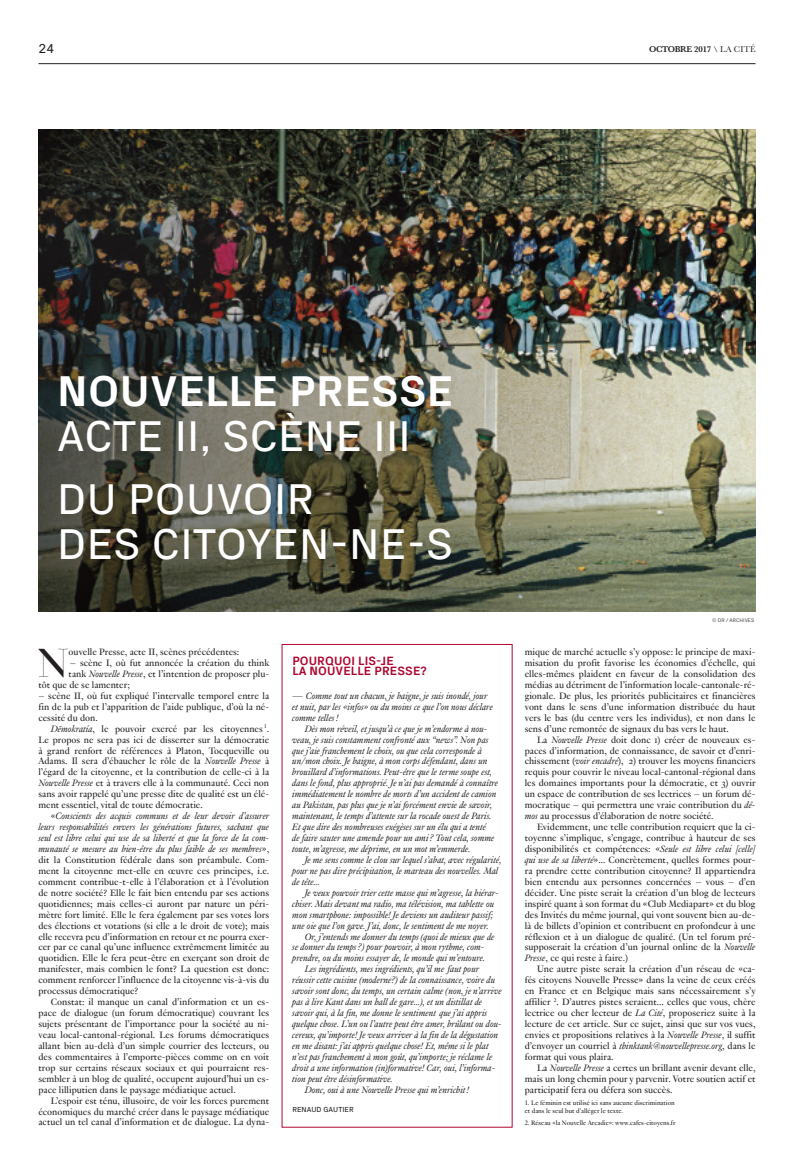
<style>
.page{position:relative;width:794px;height:1166px;background:#fff}
.page>*{position:absolute;margin:0;border:0;box-sizing:border-box;transform-origin:0 0}
.Texte_Genath{font:44.54px "Genath Display";color:#231f20}
.t1{font:43.75px/44.6px "Px Grotesk";letter-spacing:.01em;color:#fff}
.t2{font:700 43.75px "Px Grotesk";letter-spacing:.01em;color:#fff}
.t3{font:13.12px "Px Grotesk";color:#231f20}
.Texte_Genath-2{font:700 12.25px "Px Grotesk";letter-spacing:.01em;color:#af0630}
.Texte_Genath-3{font:10.06px/10.9px "Genath";color:#231f20;text-align:justify}
.Texte_Genath-4{font:italic 10.06px/10.9px "Genath";color:#231f20}
.t4{font:600 8.75px "Baskerville";letter-spacing:-.04em;color:#231f20}
.Texte_Genath-5{font:7.44px "Px Grotesk";letter-spacing:.01em;color:#231f20}
.Notes{font:7px/7.9px "Genath";color:#231f20}
.Légendes{font:300 5.25px "Px Grotesk";letter-spacing:.01em;color:#231f20}
.s1{font-weight:400}
.s2{font-style:italic}
</style>
<div class="page">
<hr style="left:38px;top:63px;width:717px;height:1px;background:#231f20">
<img style="left:38px;top:130px;width:717px;height:481px">
<h3 class="t3" style="left:38px;top:39px;width:17px">24</h3>
<p class="t4" style="left:649px;top:43px;width:108px">OCTOBRE 2017 <span class="s1">\ LA CITÉ</span></p>
<p class="t2" style="left:57px;top:359px;width:398px">NOUVELLE PRESSE</p>
<p class="t1" style="left:57px;top:410px;width:355px">ACTE II, SCÈNE III</p>
<p class="t1" style="left:57px;top:474px;width:397px">DU POUVOIR<br>DES CITOYEN-NE-S</p>
<p class="Texte_Genath" style="left:38px;top:638px;width:32px">N</p>
<p class="Texte_Genath-3" style="left:69px;top:646px;width:172px">ouvelle Presse, acte II, scènes précédentes:</p>
<p class="Texte_Genath-3" style="left:70px;top:656px;width:201px">– scène I, où fut annoncée la création du think</p>
<p class="Texte_Genath-3" style="left:69px;top:667px;width:202px">tank <span class="s2">Nouvelle Presse</span>, et l’intention de proposer plu-</p>
<p class="Texte_Genath-3" style="left:38px;top:678px;width:93px">tôt que de se lamenter;</p>
<p class="Texte_Genath-3" style="left:38px;top:689px;width:232px">– scène II, où fut expliqué l’intervalle temporel entre la fin de la pub et l’apparition de l’aide publique, d’où la né&shy;cessité du don.</p>
<p class="Texte_Genath-3" style="left:38px;top:722px;width:232px;text-indent:12px"><span class="s2">Dēmokratía</span>, le pouvoir exercé par les citoyennes <sup>1</sup>.<br>Le propos ne sera pas ici de disserter sur la démocratie à grand renfort de références à Platon, Tocqueville ou Adams. Il sera d’ébaucher le rôle de la <span class="s2">Nouvelle Presse</span> à l’égard de la citoyenne, et la contribution de celle-ci à la <span class="s2">Nouvelle Presse</span> et à travers elle à la communauté. Ceci non sans avoir rappelé qu’une presse dite de qualité est un élé&shy;ment essentiel, vital de toute démocratie.</p>
<p class="Texte_Genath-3" style="left:38px;top:810px;width:232px;text-indent:12px">«<span class="s2">Conscients des acquis communs et de leur devoir d’assurer leurs responsabilités envers les générations futures, sachant que seul est libre celui qui use de sa liberté et que la force de la com&shy;munauté se mesure au bien-être du plus faible de ses membres</span>», dit la Constitution fédérale dans son préambule. Com&shy;ment la citoyenne met-elle en œuvre ces principes, i.e. comment contribue-t-elle à l’élaboration et à l’évolution de notre société? Elle le fait bien entendu par ses actions quotidiennes; mais celles-ci auront par nature un péri&shy;mètre fort limité. Elle le fera également par ses votes lors des élections et votations (si elle a le droit de vote); mais elle recevra peu d’information en retour et ne pourra exer&shy;cer par ce canal qu’une influence extrêmement limitée au quotidien. Elle le fera peut-être en exerçant son droit de manifester, mais combien le font? La question est donc: comment renforcer l’influence de la citoyenne vis-à-vis du processus démocratique?</p>
<p class="Texte_Genath-3" style="left:38px;top:996px;width:232px;text-indent:12px">Constat: il manque un canal d’information et un es&shy;pace de dialogue (un forum démocratique) couvrant les sujets présentant de l’importance pour la société au ni&shy;veau local-cantonal-régional. Les forums démocratiques allant bien au-delà d’un simple courrier des lecteurs, ou des commentaires à l’emporte-pièces comme on en voit trop sur certains réseaux sociaux et qui pourraient res&shy;sembler à un blog de qualité, occupent aujourd’hui un es&shy;pace lilliputien dans le paysage médiatique actuel.</p>
<p class="Texte_Genath-3" style="left:38px;top:1094px;width:232px;text-indent:12px">L’espoir est ténu, illusoire, de voir les forces purement économiques du marché créer dans le paysage médiatique actuel un tel canal d’information et de dialogue. La dyna-</p>
<p class="Texte_Genath-2" style="left:292px;top:651px;width:103px">POURQUOI LIS-JE</p>
<p class="Texte_Genath-2" style="left:292px;top:662px;width:136px">LA NOUVELLE PRESSE?</p>
<p class="Texte_Genath-4" style="left:292px;top:689px;width:202px">— Comme tout un chacun, je baigne, je suis inondé, jour et nuit, par les «infos» ou du moins ce que l’on nous déclare comme telles !</p>
<p class="Texte_Genath-4" style="left:292px;top:722px;width:207px;text-indent:12px">Dès mon réveil, et jusqu’à ce que je m’endorme à nou&shy;veau, je suis constamment confronté aux “news”. Non pas que j’aie franchement le choix, ou que cela corresponde à un/mon choix. Je baigne, à mon corps défendant, dans un brouillard d’informations. Peut-être que le terme soupe est, dans le fond, plus approprié. Je n’ai pas demandé à connaître immédiatement le nombre de morts d’un accident de camion au Pakistan, pas plus que je n’ai forcément envie de savoir, maintenant, le temps d’attente sur la rocade ouest de Paris.<br>Et que dire des nombreuses exégèses sur un élu qui a tenté<br>de faire sauter une amende pour un ami ? Tout cela, somme toute, m’agresse, me déprime, en un mot m’emmerde.</p>
<p class="Texte_Genath-4" style="left:292px;top:853px;width:211px;text-indent:12px">Je me sens comme le clou sur lequel s’abat, avec régularité, pour ne pas dire précipitation, le marteau des nouvelles. Mal de tête...</p>
<p class="Texte_Genath-4" style="left:292px;top:886px;width:208px;text-indent:12px">Je veux pouvoir trier cette masse qui m’agresse, la hiérar&shy;chiser. Mais devant ma radio, ma télévision, ma tablette ou mon smartphone: impossible! Je deviens un auditeur passif; une oie que l’on gave. J’ai, donc, le sentiment de me noyer.</p>
<p class="Texte_Genath-4" style="left:292px;top:930px;width:204px;text-indent:12px">Or, j’entends me donner du temps (quoi de mieux que de se donner du temps ?) pour pouvoir, à mon rythme, com&shy;prendre, ou du moins essayer de, le monde qui m’entoure.</p>
<p class="Texte_Genath-4" style="left:292px;top:963px;width:211px;text-indent:12px">Les ingrédients, mes ingrédients, qu’il me faut pour réussir cette cuisine (moderne?) de la connaissance, voire du savoir sont donc, du temps, un certain calme (non, je n’arrive pas à lire Kant dans un hall de gare...), et un distillat de savoir qui, à la fin, me donne le sentiment que j’ai appris quelque chose. L’un ou l’autre peut être amer, brûlant ou dou&shy;cereux, qu’importe! Je veux arriver à la fin de la dégustation en me disant: j’ai appris quelque chose! Et, même si le plat n’est pas franchement à mon goût, qu’importe; je réclame le droit a une information (in)formative! Car, oui, l’informa&shy;tion peut être désinformative.</p>
<p class="Texte_Genath-4" style="left:305px;top:1083px;width:166px">Donc, oui à une Nouvelle Presse qui m’enrichit !</p>
<p class="Texte_Genath-5" style="left:292px;top:1104px;width:63px">RENAUD GAUTIER</p>
<p class="Légendes" style="left:712px;top:617px;width:44px">© DR / ARCHIVES</p>
<p class="Texte_Genath-3" style="left:525px;top:646px;width:232px">mique de marché actuelle s’y oppose: le principe de maxi&shy;misation du profit favorise les économies d’échelle, qui elles-mêmes plaident en faveur de la consolidation des médias au détriment de l’information locale-cantonale-ré&shy;gionale. De plus, les priorités publicitaires et financières vont dans le sens d’une information distribuée du haut vers le bas (du centre vers les individus), et non dans le sens d’une remontée de signaux du bas vers le haut.</p>
<p class="Texte_Genath-3" style="left:525px;top:733px;width:232px;text-indent:12px">La <span class="s2">Nouvelle Presse</span> doit donc 1) créer de nouveaux es&shy;paces d’information, de connaissance, de savoir et d’enri&shy;chissement (<span class="s2">voir encadré</span>), 2) trouver les moyens financiers requis pour couvrir le niveau local-cantonal-régional dans les domaines importants pour la démocratie, et 3) ouvrir un espace de contribution de ses lectrices – un forum dé&shy;mocratique – qui permettra une vraie contribution du <span class="s2">dê&shy;mos</span> au processus d’élaboration de notre société.</p>
<p class="Texte_Genath-3" style="left:525px;top:821px;width:232px;text-indent:12px">Evidemment, une telle contribution requiert que la ci&shy;toyenne s’implique, s’engage, contribue à hauteur de ses disponibilités et compétences: «<span class="s2">Seule est libre celui [celle] qui use de sa liberté</span>»... Concrètement, quelles formes pour&shy;ra prendre cette contribution citoyenne? Il appartiendra bien entendu aux personnes concernées – vous – d’en décider. Une piste serait la création d’un blog de lecteurs inspiré quant à son format du «Club Mediapart» et du blog des Invités du même journal, qui vont souvent bien au-de&shy;là de billets d’opinion et contribuent en profondeur à une réflexion et à un dialogue de qualité. (Un tel forum pré&shy;supposerait la création d’un journal online de la <span class="s2">Nouvelle Presse</span>, ce qui reste à faire.)</p>
<p class="Texte_Genath-3" style="left:525px;top:963px;width:232px;text-indent:12px">Une autre piste serait la création d’un réseau de «ca&shy;fés citoyens Nouvelle Presse» dans la veine de ceux créés en France et en Belgique mais sans nécessairement s’y affilier <sup>2</sup>. D’autres pistes seraient... celles que vous, chère lectrice ou cher lecteur de <span class="s2">La Cité</span>, proposeriez suite à la lecture de cet article. Sur ce sujet, ainsi que sur vos vues, envies et propositions relatives à la <span class="s2">Nouvelle Presse</span>, il suffit d’envoyer un courriel à <span class="s2">thinktank@nouvellepresse.org</span>, dans le format qui vous plaira.</p>
<p class="Texte_Genath-3" style="left:525px;top:1061px;width:232px;text-indent:12px">La <span class="s2">Nouvelle Presse</span> a certes un brillant avenir devant elle, mais un long chemin pour y parvenir. Votre soutien actif et participatif fera ou défera son succès.</p>
<p class="Notes" style="left:525px;top:1098px;width:151px">1. Le féminin est utilisé ici sans aucune discrimination et dans le seul but d’alléger le texte.</p>
<p class="Notes" style="left:525px;top:1118px;width:152px">2. Réseau «la Nouvelle Arcadie»: www.cafes-citoyens.fr</p>
</div>
